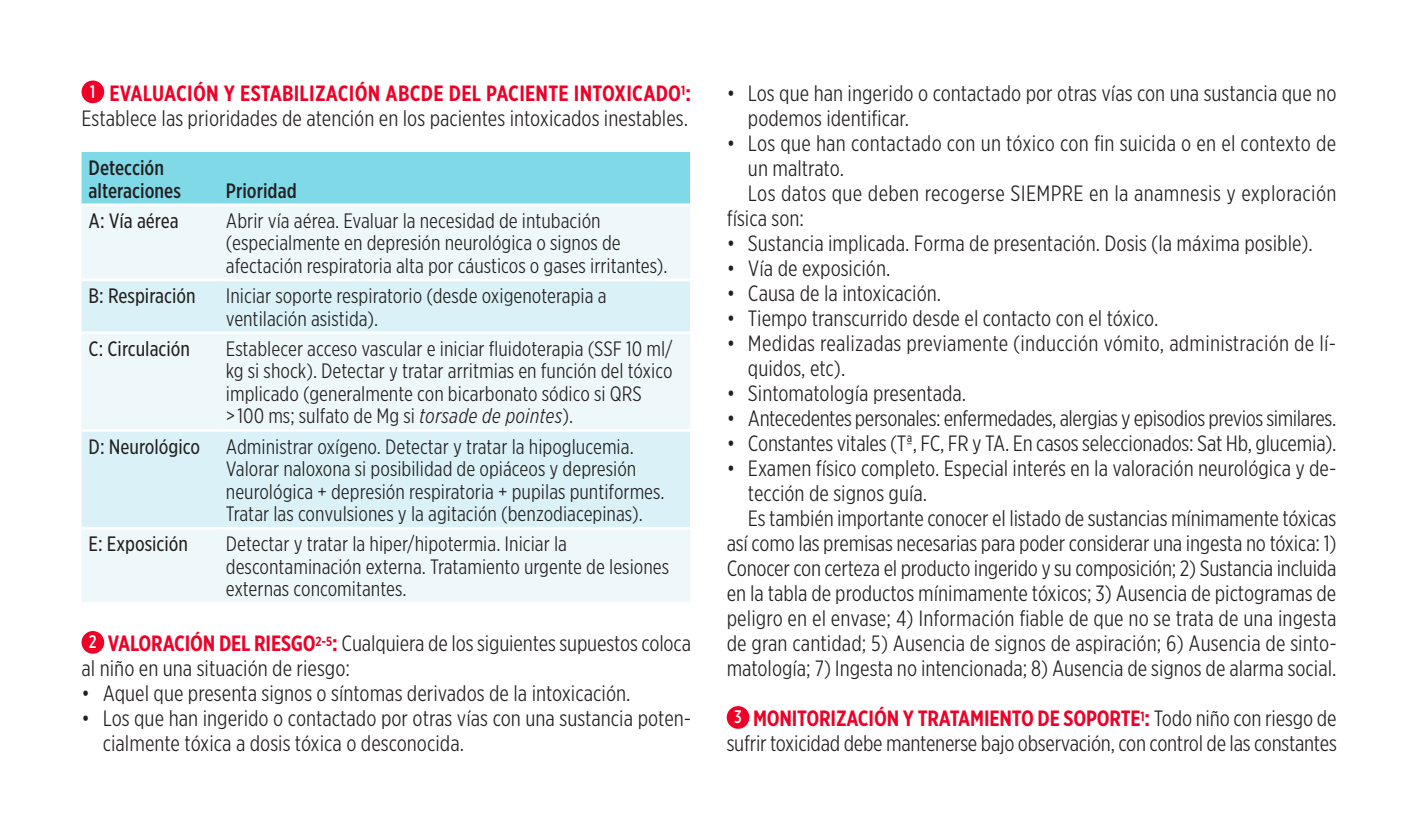
<style>
.page{position:relative;width:1418px;height:837px;background:#fff}
.page>*{position:absolute;margin:0;border:0;box-sizing:border-box;transform-origin:0 0}
.t1{font:300 21.25px/25px "Gotham X Narr S Sm";color:#231f20}
.t2{font:300 21.25px "Gotham X Narr S Sm";letter-spacing:-.02em;color:#231f20}
.t3{font:300 20px/22.5px "Gotham X Narr S Sm";color:#231f20}
.t4{font:20px "Gotham X Narr S Sm";color:#231f20}
.t5{font:500 20px/22.5px "Gotham X Narr S Sm";color:#231f20}
.s1{font-weight:500;font-size:17.5px;color:#fff}
.s2{font-weight:700;color:#ef0027}
.s3{font-style:italic}
</style>
<div class="page">
<div style="left:81px;top:80px;width:23px;height:23px;background:#ef0027;border-radius:50%"></div>
<div style="left:81px;top:630px;width:23px;height:23px;background:#ef0027;border-radius:50%"></div>
<div style="left:726px;top:705px;width:23px;height:23px;background:#ef0027;border-radius:50%"></div>
<div style="left:81px;top:152px;width:609px;height:51px;background:#80d9e7"></div>
<div style="left:82px;top:206px;width:608px;height:396px;background:#eef8fb"></div>
<svg style="left:81px;top:281px;width:609px;height:245px;background:#e2f4f8"></svg>
<hr style="left:81px;top:278px;width:138px;height:3px;background:#fff">
<hr style="left:219px;top:278px;width:471px;height:3px;background:#fff">
<hr style="left:81px;top:331px;width:138px;height:3px;background:#fff">
<hr style="left:219px;top:331px;width:471px;height:3px;background:#fff">
<hr style="left:81px;top:429px;width:138px;height:2px;background:#fff">
<hr style="left:219px;top:429px;width:471px;height:2px;background:#fff">
<hr style="left:81px;top:526px;width:138px;height:3px;background:#fff">
<hr style="left:219px;top:526px;width:471px;height:3px;background:#fff">
<p class="t1" style="left:81px;top:80px;width:611px;text-align:center"><span class="s1">1</span> <span class="s2">EVALUACIÓN Y ESTABILIZACIÓN ABCDE DEL PACIENTE INTOXICADO</span><sup>1</sup><span class="s2">:<br></span>Establece las prioridades de atención en los pacientes intoxicados inestables.</p>
<p class="t5" style="left:89px;top:156px;width:94px">Detección alteraciones</p>
<p class="t5" style="left:226px;top:179px;width:72px">Prioridad</p>
<p class="t4" style="left:89px;top:208px;width:92px">A: Vía aérea</p>
<p class="t3" style="left:226px;top:209px;width:443px">Abrir vía aérea. Evaluar la necesidad de intubación (especialmente en depresión neurológica o signos de afectación respiratoria alta por cáusticos o gases irritantes).</p>
<p class="t4" style="left:89px;top:283px;width:108px">B: Respiración</p>
<p class="t3" style="left:226px;top:284px;width:382px">Iniciar soporte respiratorio (desde oxigenoterapia a ventilación asistida).</p>
<p class="t4" style="left:89px;top:336px;width:103px">C: Circulación</p>
<p class="t3" style="left:226px;top:337px;width:448px">Establecer acceso vascular e iniciar fluidoterapia (SSF 10 ml/ kg si shock). Detectar y tratar arritmias en función del tóxico implicado (generalmente con bicarbonato sódico si QRS<br>&gt; 100 ms; sulfato de Mg si <span class="s3">torsade de pointes</span>).</p>
<p class="t4" style="left:89px;top:433px;width:113px">D: Neurológico</p>
<p class="t3" style="left:226px;top:434px;width:440px">Administrar oxígeno. Detectar y tratar la hipoglucemia.<br>Valorar naloxona si posibilidad de opiáceos y depresión neurológica + depresión respiratoria + pupilas puntiformes.<br>Tratar las convulsiones y la agitación (benzodiacepinas).</p>
<p class="t4" style="left:89px;top:531px;width:101px">E: Exposición</p>
<p class="t3" style="left:226px;top:532px;width:445px">Detectar y tratar la hiper/hipotermia. Iniciar la descontaminación externa. Tratamiento urgente de lesiones externas concomitantes.</p>
<p class="t1" style="left:81px;top:630px;width:611px;text-indent:7px"><span class="s1">2</span> <span class="s2">VALORACIÓN DEL RIESGO</span><sup>2-5</sup><span class="s2">:</span> Cualquiera de los siguientes supuestos coloca al niño en una situación de riesgo:</p>
<p class="t1" style="left:81px;top:680px;width:550px">• Aquel que presenta signos o síntomas derivados de la intoxicación.</p>
<p class="t1" style="left:103px;top:705px;width:590px;text-indent:-21px">• Los que han ingerido o contactado por otras vías con una sustancia poten&shy;cialmente tóxica a dosis tóxica o desconocida.</p>
<p class="t1" style="left:748px;top:80px;width:590px;text-indent:-21px">• Los que han ingerido o contactado por otras vías con una sustancia que no podemos identificar.</p>
<p class="t1" style="left:726px;top:130px;width:611px">• Los que han contactado con un tóxico con fin suicida o en el contexto de</p>
<p class="t1" style="left:748px;top:155px;width:98px">un maltrato.</p>
<p class="t1" style="left:748px;top:180px;width:590px">Los datos que deben recogerse SIEMPRE en la anamnesis y exploración</p>
<p class="t1" style="left:726px;top:205px;width:79px">física son:</p>
<p class="t1" style="left:726px;top:230px;width:587px">• Sustancia implicada. Forma de presentación. Dosis (la máxima posible).</p>
<p class="t1" style="left:726px;top:255px;width:165px">• Vía de exposición.</p>
<p class="t1" style="left:726px;top:280px;width:216px">• Causa de la intoxicación.</p>
<p class="t1" style="left:726px;top:305px;width:433px">• Tiempo transcurrido desde el contacto con el tóxico.</p>
<p class="t1" style="left:748px;top:330px;width:589px;text-indent:-21px">• Medidas realizadas previamente (inducción vómito, administración de lí&shy;quidos, etc).</p>
<p class="t1" style="left:726px;top:380px;width:241px">• Sintomatología presentada.</p>
<p class="t2" style="left:726px;top:405px;width:611px">• Antecedentes personales: enfermedades, alergias y episodios previos similares.</p>
<p class="t1" style="left:726px;top:430px;width:611px">• Constantes vitales (Tª, FC, FR y TA. En casos seleccionados: Sat Hb, glucemia).</p>
<p class="t1" style="left:726px;top:455px;width:611px">• Examen físico completo. Especial interés en la valoración neurológica y de-</p>
<p class="t1" style="left:748px;top:480px;width:181px">tección de signos guía.</p>
<p class="t1" style="left:748px;top:505px;width:590px">Es también importante conocer el listado de sustancias mínimamente tóxicas</p>
<p class="t1" style="left:726px;top:530px;width:611px">así como las premisas necesarias para poder considerar una ingesta no tóxica: 1)</p>
<p class="t1" style="left:726px;top:555px;width:611px">Conocer con certeza el producto ingerido y su composición; 2) Sustancia incluida</p>
<p class="t1" style="left:726px;top:580px;width:611px">en la tabla de productos mínimamente tóxicos; 3) Ausencia de pictogramas de</p>
<p class="t1" style="left:726px;top:605px;width:611px">peligro en el envase; 4) Información fiable de que no se trata de una ingesta</p>
<p class="t1" style="left:726px;top:630px;width:611px">de gran cantidad; 5) Ausencia de signos de aspiración; 6) Ausencia de sinto-</p>
<p class="t1" style="left:726px;top:655px;width:611px">matología; 7) Ingesta no intencionada; 8) Ausencia de signos de alarma social.</p>
<p class="t1" style="left:726px;top:705px;width:611px;text-align:center"><span class="s1">3</span> <span class="s2">MONITORIZACIÓN Y TRATAMIENTO DE SOPORTE</span><sup>1</sup><span class="s2">:</span> Todo niño con riesgo de sufrir toxicidad debe mantenerse bajo observación, con control de las constantes</p>
</div>
